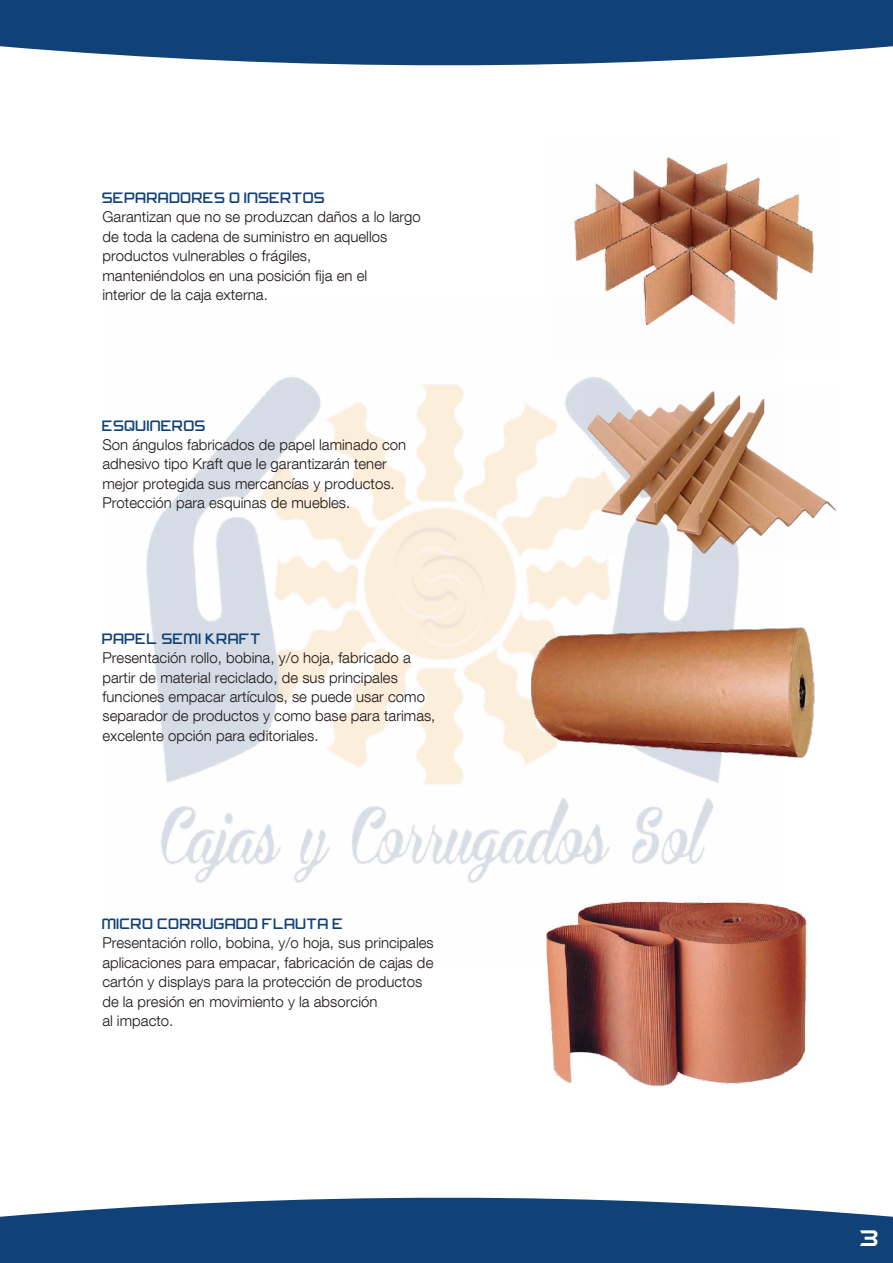
<style>
.page{position:relative;width:893px;height:1263px;background:#fff}
.page>*{position:absolute;margin:0;border:0;box-sizing:border-box;transform-origin:0 0}
.t1{font:27px "FROSTBITE Narrow";color:#fff}
.t2{font:300 15px/19.5px "Helvetica Neue LT Com";color:#1f1819}
.t3{font:15px "FROSTBITE Narrow";letter-spacing:.005em;color:#114277}
</style>
<div class="page">
<svg style="left:0;top:1197px;width:893px;height:66px;background:#2a5685"></svg>
<svg style="left:0;top:0;width:893px;height:66px;background:#2a5685"></svg>
<img style="left:146px;top:376px;width:594px;height:580px">
<img style="left:587px;top:388px;width:249px;height:169px">
<img style="left:547px;top:897px;width:260px;height:190px">
<img style="left:574px;top:156px;width:241px;height:170px">
<img style="left:525px;top:623px;width:290px;height:136px">
<p class="t3" style="left:103px;top:189px;width:225px">SEPARADORES O INSERTOS</p>
<p class="t2" style="left:103px;top:207px;width:320px">Garantizan que no se produzcan daños a lo largo de toda la cadena de suministro en aquellos productos vulnerables o frágiles,<br>manteniéndolos en una posición fija en el<br>interior de la caja externa.</p>
<p class="t3" style="left:103px;top:417px;width:105px">ESQUINEROS</p>
<p class="t2" style="left:103px;top:435px;width:305px">Son ángulos fabricados de papel laminado con adhesivo tipo Kraft que le garantizarán tener mejor protegida sus mercancías y productos.<br>Protección para esquinas de muebles.</p>
<p class="t3" style="left:103px;top:630px;width:161px">PAPEL SEMI KRAFT</p>
<p class="t2" style="left:103px;top:648px;width:334px">Presentación rollo, bobina, y/o hoja, fabricado a partir de material reciclado, de sus principales funciones empacar artículos, se puede usar como separador de productos y como base para tarimas, excelente opción para editoriales.</p>
<p class="t3" style="left:102px;top:915px;width:243px">MICRO CORRUGADO FLAUTA E</p>
<p class="t2" style="left:102px;top:933px;width:333px">Presentación rollo, bobina, y/o hoja, sus principales aplicaciones para empacar, fabricación de cajas de cartón y displays para la protección de productos de la presión en movimiento y la absorción<br>al impacto.</p>
<h1 class="t1" style="left:860px;top:1221px;width:22px">3</h1>
</div>
